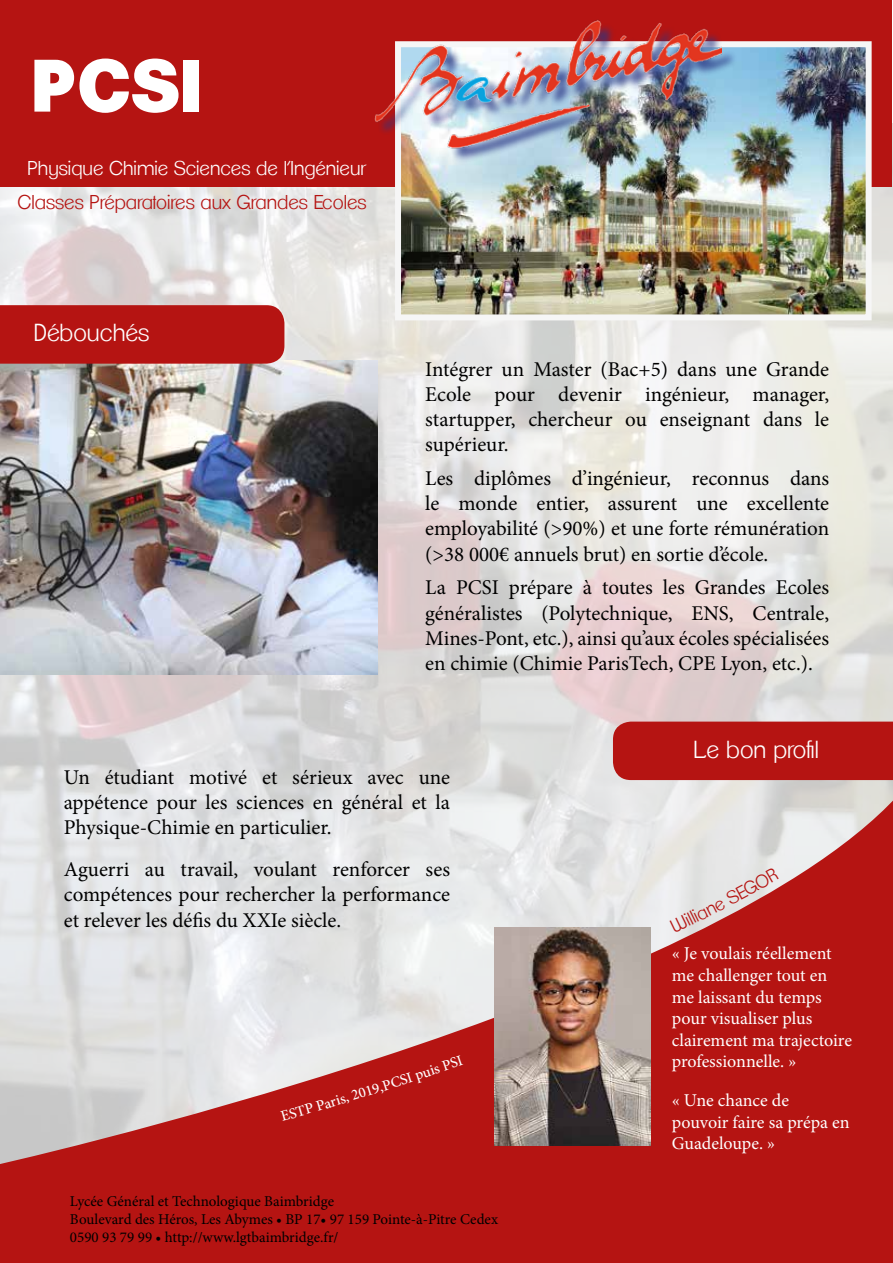
<style>
.page{position:relative;width:893px;height:1263px;background:#fff}
.page>*{position:absolute;margin:0;border:0;box-sizing:border-box;transform-origin:0 0}
.t1{font:800 72px "Clemente P Daq";color:#fff}
.t2{font:300 24px "Clemente P Dae";color:#fff}
.t3{font:21px/25.2px "Minion Pro";color:#000;text-align:justify}
.t4{font:300 19.5px "Clemente P Dae";color:#b51412}
.t5{font:300 19.5px "Clemente P Dae";color:#fff}
.t6{font:18px/21.6px "Minion Pro";letter-spacing:-.005em;color:#fff}
.t7{font:300 18px "Clemente P Dae";color:#b51412}
.t8{font:15px/18px "Minion Pro";color:#000}
.t9{font:500 15px "Minion Pro";color:#fff}
</style>
<div class="page">
<img style="left:0;top:123px;width:893px;height:661px">
<div style="left:613px;top:722px;width:280px;height:58px;background:#b51412"></div>
<img style="left:0;top:360px;width:378px;height:314px">
<div style="left:1px;top:0;width:891px;height:186px;background:#b51412"></div>
<img style="left:402px;top:48px;width:463px;height:265px">
<div style="left:395px;top:41px;width:477px;height:279px;border:6px solid #f6f6f6"></div>
<div style="left:377px;top:23px;width:360px;height:140px;background:#283583;opacity:.75"></div>
<img style="left:374px;top:20px;width:347px;height:136px">
<div style="left:0;top:305px;width:284px;height:59px;background:#b51412"></div>
<svg style="left:0;top:784px;width:893px;height:479px;background:#cc7e7d"></svg>
<img style="left:495px;top:927px;width:155px;height:218px">
<svg style="left:441px;top:1055px;width:22px;height:16px"></svg>
<svg style="left:696px;top:867px;width:83px;height:53px;background:#d9b8b7"></svg>
<h1 class="t1" style="left:31px;top:42px;width:174px">PCSI</h1>
<p class="t5" style="left:28px;top:157px;width:341px">Physique Chimie Sciences de l’Ingénieur</p>
<p class="t4" style="left:18px;top:191px;width:351px">Classes Préparatoires aux Grandes Ecoles</p>
<p class="t2" style="left:34px;top:318px;width:117px">Débouchés</p>
<p class="t3" style="left:425px;top:356px;width:405px">Intégrer un Master (Bac+5) dans une Grande Ecole pour devenir ingénieur, manager, startupper, chercheur ou enseignant dans le supérieur.</p>
<p class="t3" style="left:425px;top:466px;width:405px">Les diplômes d’ingénieur, reconnus dans le monde entier, assurent une excellente employabilité (&gt;90%) et une forte rémunération (&gt;38 000€ annuels brut) en sortie d’école.</p>
<p class="t3" style="left:425px;top:575px;width:405px">La PCSI prépare à toutes les Grandes Ecoles généralistes (Polytechnique, ENS, Centrale, Mines-Pont, etc.), ainsi qu’aux écoles spécialisées en chimie (Chimie ParisTech, CPE Lyon, etc.).</p>
<p class="t2" style="left:694px;top:735px;width:127px">Le bon profil</p>
<p class="t3" style="left:64px;top:764px;width:388px">Un étudiant motivé et sérieux avec une appétence pour les sciences en général et la Physique-Chimie en particulier.</p>
<p class="t3" style="left:64px;top:857px;width:388px">Aguerri au travail, voulant renforcer ses compétences pour rechercher la performance et relever les défis du XXIe siècle.</p>
<p class="t9" style="left:376px;top:1077px;width:65px;rotate:-18deg">,PCSI puis</p>
<p class="t9" style="left:313px;top:1097px;width:67px;rotate:-17deg">Paris, 2019</p>
<p class="t9" style="left:278px;top:1107px;width:35px;rotate:-16deg">ESTP</p>
<p class="t8" style="left:70px;top:1192px;width:430px">Lycée Général et Technologique Baimbridge<br>Boulevard des Héros, Les Abymes • BP 17• 97 159 Pointe-à-Pitre Cedex<br>0590 93 79 99 • http://www.lgtbaimbridge.fr/</p>
<p class="t7" style="left:667px;top:918px;width:30px;rotate:-26deg">Willi</p>
<p class="t6" style="left:672px;top:943px;width:182px">« Je voulais réellement me challenger tout en me laissant du temps pour visualiser plus clairement ma trajectoire professionnelle. »</p>
<p class="t6" style="left:672px;top:1089px;width:179px">« Une chance de pouvoir faire sa prépa en<br>Guadeloupe. »</p>
</div>
